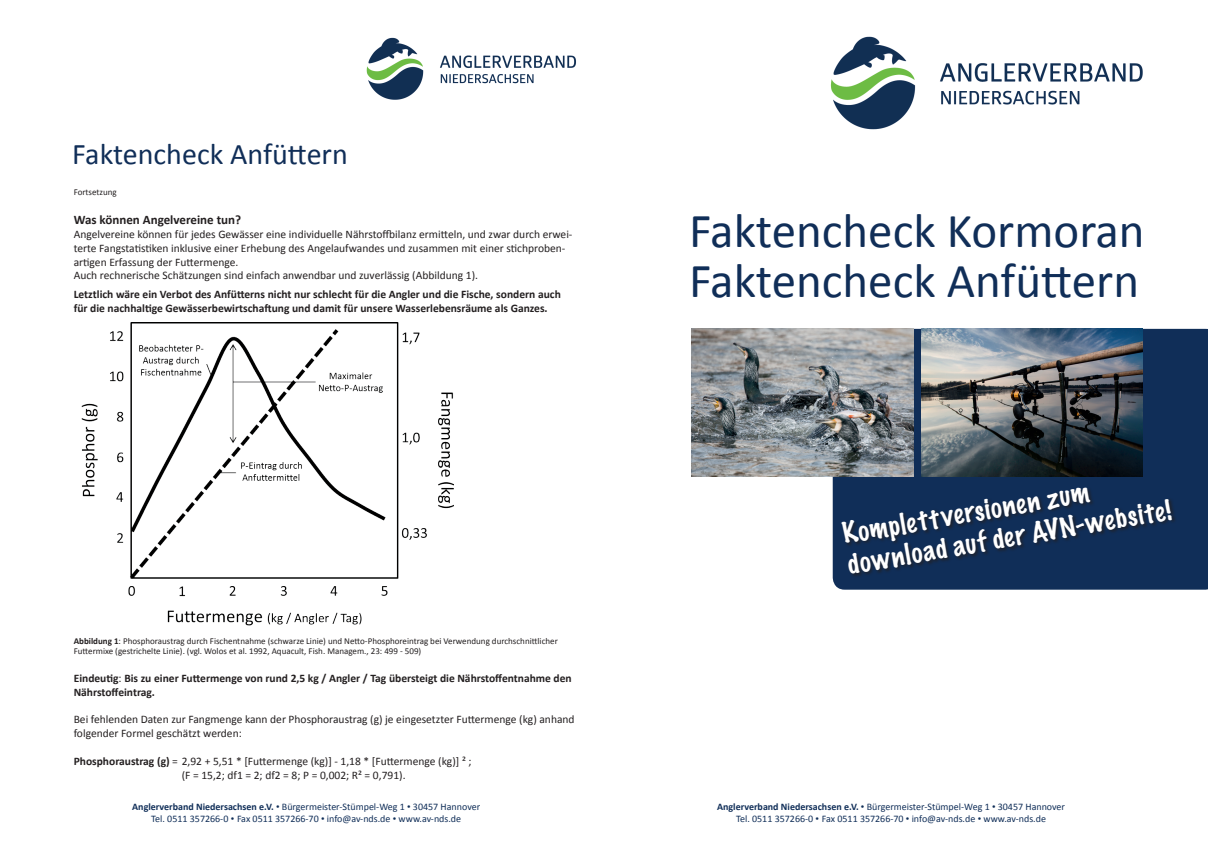
<style>
.page{position:relative;width:1208px;height:859px;background:#fff}
.page>*{position:absolute;margin:0;border:0;box-sizing:border-box;transform-origin:0 0}
.t1{font:49px/50px "Calibri";color:#102e58}
.t2{font:30px "Calibri";color:#102e58}
.t3{font:100 26px/31.4px "Marker Felt";color:#fff}
.t4{font:700 13px "Calibri";color:#231f20}
.t5{font:11.5px/13.8px "Calibri";color:#231f20}
.t6{font:700 11.5px/13.8px "Calibri";color:#231f20}
.t7{font:10px/12px "Calibri";color:#102e58;text-align:center}
.t8{font:9px/10.8px "Calibri";color:#231f20}
.s1{font-weight:700}
.s2{font-weight:400}
.s3{font-family:"Gill Sans"}
</style>
<div class="page">
<div style="left:832px;top:329px;width:376px;height:261px;background:#102e58"></div>
<img style="left:830px;top:37px;width:313px;height:93px">
<img style="left:692px;top:329px;width:221px;height:147px">
<img style="left:921px;top:329px;width:221px;height:147px">
<div style="left:840px;top:487px;width:337px;height:92px;background:#231f20;opacity:.75"></div>
<img style="left:366px;top:37px;width:210px;height:63px">
<img style="left:81px;top:322px;width:373px;height:304px">
<h2 class="t2" style="left:72px;top:136px;width:277px">Faktencheck Anfüttern</h2>
<p class="t8" style="left:74px;top:187px;width:45px">Fortsetzung</p>
<p class="t4" style="left:74px;top:212px;width:169px">Was können Angelvereine tun?</p>
<p class="t5" style="left:74px;top:227px;width:500px">Angelvereine können für jedes Gewässer eine individuelle Nährstoffbilanz ermitteln, und zwar durch erwei&shy;terte Fangstatistiken inklusive einer Erhebung des Angelaufwandes und zusammen mit einer stichproben&shy;artigen Erfassung der Futtermenge.<br>Auch rechnerische Schätzungen sind einfach anwendbar und zuverlässig (Abbildung 1).</p>
<p class="t6" style="left:74px;top:287px;width:488px">Letztlich wäre ein Verbot des Anfütterns nicht nur schlecht für die Angler und die Fische, sondern auch für die nachhaltige Gewässerbewirtschaftung und damit für unsere Wasserlebensräume als Ganzes.</p>
<p class="t8" style="left:74px;top:635px;width:485px"><span class="s1">Abbildung 1</span>: Phosphoraustrag durch Fischentnahme (schwarze Linie) und Netto-Phosphoreintrag bei Verwendung durchschnittlicher<br>Futtermixe (gestrichelte Linie). (vgl. Wolos et al. 1992, Aquacult, Fish. Managem., 23: 499 - 509)</p>
<p class="t6" style="left:74px;top:671px;width:499px">Eindeutig<span class="s2">:</span> Bis zu einer Futtermenge von rund 2,5 kg / Angler / Tag übersteigt die Nährstoffentnahme den<br>Nährstoffeintrag.</p>
<p class="t5" style="left:74px;top:712px;width:502px">Bei fehlenden Daten zur Fangmenge kann der Phosphoraustrag (g) je eingesetzter Futtermenge (kg) anhand folgender Formel geschätzt werden:</p>
<p class="t5" style="left:182px;top:753px;width:291px;text-indent:-108px"><span class="s1">Phosphoraustrag (g)</span> = 2,92 + 5,51 * [Futtermenge (kg)] - 1,18 * [Futtermenge (kg)] ² ; (F = 15,2; df1 = 2; df2 = 8; P = 0,002; R² = 0,791).</p>
<h1 class="t1" style="left:689px;top:203px;width:457px">Faktencheck Kormoran<br>Faktencheck Anfüttern</h1>
<h3 class="t3" style="left:839px;top:518px;width:329px;rotate:-10deg">Komplettversionen zum download auf der AVN-website!</h3>
<p class="t7" style="left:132px;top:800px;width:349px"><span class="s1">Anglerverband Niedersachsen e.V.</span> <span class="s3">•</span> Bürgermeister-Stümpel-Weg 1 <span class="s3">•</span> 30457 Hannover<br>Tel. 0511 357266-0 <span class="s3">•</span> Fax 0511 357266-70 <span class="s3">•</span> info@av-nds.de <span class="s3">•</span> www.av-nds.de</p>
<p class="t7" style="left:717px;top:800px;width:349px"><span class="s1">Anglerverband Niedersachsen e.V.</span> <span class="s3">•</span> Bürgermeister-Stümpel-Weg 1 <span class="s3">•</span> 30457 Hannover<br>Tel. 0511 357266-0 <span class="s3">•</span> Fax 0511 357266-70 <span class="s3">•</span> info@av-nds.de <span class="s3">•</span> www.av-nds.de</p>
</div>
